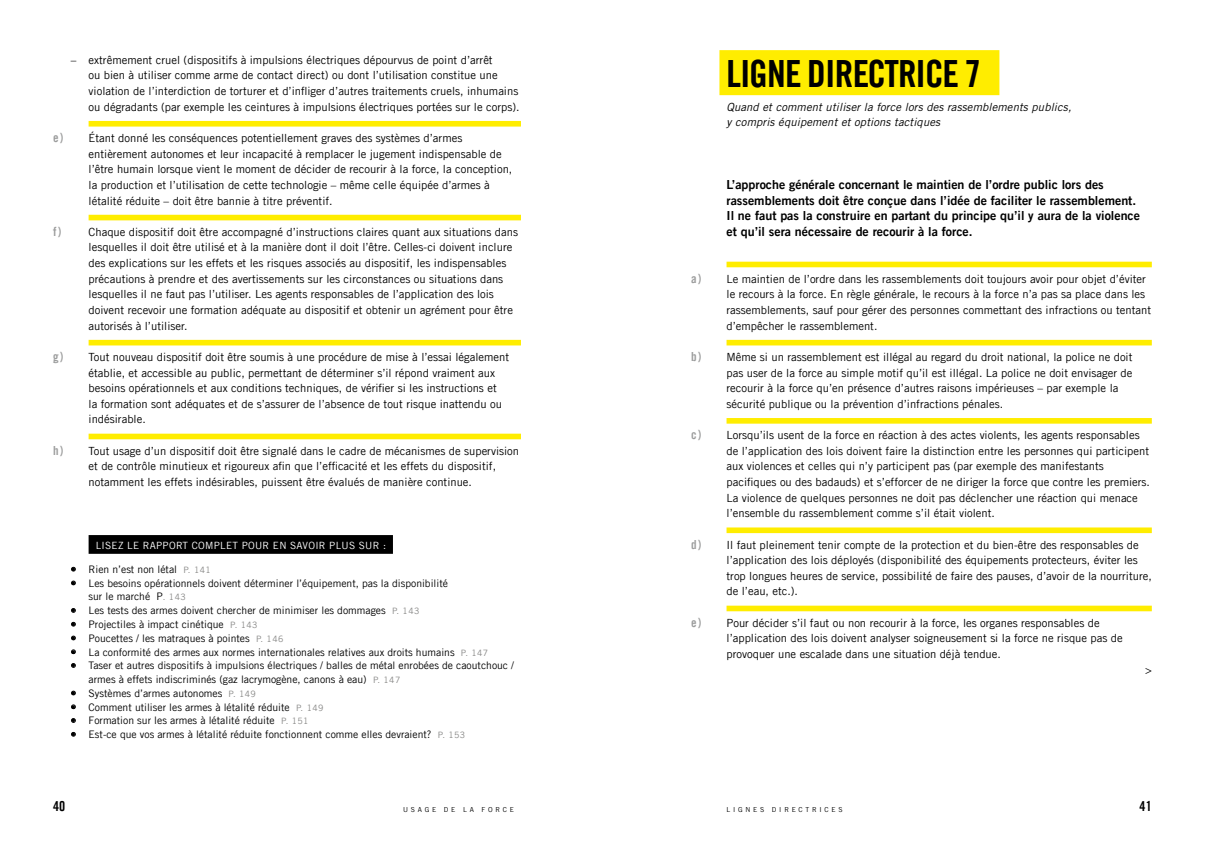
<style>
.page{position:relative;width:1205px;height:851px;background:#fff}
.page>*{position:absolute;margin:0;border:0;box-sizing:border-box;transform-origin:0 0}
.t1{font:37.5px "Amnesty Trade Gothic Bd Cn 20";letter-spacing:-.02em;color:#000}
.t2{font:13.75px "Amnesty Trade Gothic Bd Cn 20";color:#000}
.t3{font:12.5px/15.6px "Amnesty Trade Gothic Bd 2";color:#000}
.t4{font:11.25px/15.6px "Amnesty Trade Gothic";color:#000}
.t5{font:italic 11.25px/15.6px "Amnesty Trade Gothic";letter-spacing:.01em;color:#000}
.t6{font:10.38px/13.8px "Amnesty Trade Gothic";color:#000}
.t7{font:10px "Amnesty Trade Gothic";letter-spacing:.03em;color:#fff}
.t8{font:6.88px "Amnesty Trade Gothic";letter-spacing:.4em;color:#000}
.s1{font-family:"Amnesty Trade Gothic Bd Cn 20";font-size:12.5px;color:#9c9d9d}
.s2{font-size:8.75px;color:#878786}
</style>
<div class="page">
<div style="left:89px;top:121px;width:432px;height:5px;background:#ffed00"></div>
<div style="left:89px;top:215px;width:432px;height:5px;background:#ffed00"></div>
<div style="left:89px;top:340px;width:432px;height:5px;background:#ffed00"></div>
<div style="left:89px;top:433px;width:432px;height:6px;background:#ffed00"></div>
<div style="left:89px;top:535px;width:304px;height:18px;background:#000"></div>
<svg style="left:71px;top:566px;width:5px;height:5px"></svg>
<svg style="left:71px;top:580px;width:5px;height:5px"></svg>
<svg style="left:71px;top:608px;width:5px;height:5px"></svg>
<svg style="left:71px;top:621px;width:5px;height:5px"></svg>
<svg style="left:71px;top:635px;width:5px;height:5px"></svg>
<svg style="left:71px;top:649px;width:5px;height:5px"></svg>
<svg style="left:71px;top:663px;width:5px;height:5px"></svg>
<svg style="left:71px;top:690px;width:5px;height:5px"></svg>
<svg style="left:71px;top:704px;width:5px;height:5px"></svg>
<svg style="left:71px;top:718px;width:5px;height:5px"></svg>
<svg style="left:71px;top:732px;width:5px;height:4px"></svg>
<div style="left:719px;top:50px;width:280px;height:45px;background:#ffed00"></div>
<div style="left:726px;top:261px;width:426px;height:6px;background:#ffed00"></div>
<div style="left:726px;top:340px;width:426px;height:5px;background:#ffed00"></div>
<div style="left:726px;top:418px;width:426px;height:5px;background:#ffed00"></div>
<div style="left:726px;top:527px;width:426px;height:6px;background:#ffed00"></div>
<div style="left:726px;top:605px;width:426px;height:6px;background:#ffed00"></div>
<p class="t4" style="left:89px;top:52px;width:432px;text-indent:-18px">– extrêmement cruel (dispositifs à impulsions électriques dépourvus de point d’arrêt<br>ou bien à utiliser comme arme de contact direct) ou dont l’utilisation constitue une violation de l’interdiction de torturer et d’infliger d’autres traitements cruels, inhumains ou dégradants (par exemple les ceintures à impulsions électriques portées sur le corps).</p>
<p class="t4" style="left:89px;top:130px;width:425px;text-indent:-35px"><span class="s1">e)</span> Étant donné les conséquences potentiellement graves des systèmes d’armes entièrement autonomes et leur incapacité à remplacer le jugement indispensable de l’être humain lorsque vient le moment de décider de recourir à la force, la conception, la production et l’utilisation de cette technologie – même celle équipée d’armes à létalité réduite – doit être bannie à titre préventif.</p>
<p class="t4" style="left:89px;top:224px;width:431px;text-indent:-35px"><span class="s1">f)</span> Chaque dispositif doit être accompagné d’instructions claires quant aux situations dans lesquelles il doit être utilisé et à la manière dont il doit l’être. Celles-ci doivent inclure des explications sur les effets et les risques associés au dispositif, les indispensables précautions à prendre et des avertissements sur les circonstances ou situations dans lesquelles il ne faut pas l’utiliser. Les agents responsables de l’application des lois doivent recevoir une formation adéquate au dispositif et obtenir un agrément pour être autorisés à l’utiliser.</p>
<p class="t4" style="left:89px;top:349px;width:422px;text-indent:-35px"><span class="s1">g)</span> Tout nouveau dispositif doit être soumis à une procédure de mise à l’essai légalement établie, et accessible au public, permettant de déterminer s’il répond vraiment aux besoins opérationnels et aux conditions techniques, de vérifier si les instructions et<br>la formation sont adéquates et de s’assurer de l’absence de tout risque inattendu ou indésirable.</p>
<p class="t4" style="left:89px;top:442px;width:432px;text-indent:-35px"><span class="s1">h)</span> Tout usage d’un dispositif doit être signalé dans le cadre de mécanismes de supervision et de contrôle minutieux et rigoureux afin que l’efficacité et les effets du dispositif, notamment les effets indésirables, puissent être évalués de manière continue.</p>
<p class="t7" style="left:96px;top:539px;width:292px">LISEZ LE RAPPORT COMPLET POUR EN SAVOIR PLUS SUR :</p>
<p class="t6" style="left:71px;top:562px;width:141px">• Rien n’est non létal <span class="s2">P. 141</span></p>
<p class="t6" style="left:89px;top:576px;width:361px;text-indent:-18px">• Les besoins opérationnels doivent déterminer l’équipement, pas la disponibilité sur le marché P<span class="s2">. 143</span></p>
<p class="t6" style="left:71px;top:603px;width:350px">• Les tests des armes doivent chercher de minimiser les dommages <span class="s2">P. 143</span></p>
<p class="t6" style="left:71px;top:617px;width:188px">• Projectiles à impact cinétique <span class="s2">P. 143</span></p>
<p class="t6" style="left:71px;top:631px;width:214px">• Poucettes / les matraques à pointes <span class="s2">P. 146</span></p>
<p class="t6" style="left:71px;top:644px;width:419px">• La conformité des armes aux normes internationales relatives aux droits humains <span class="s2">P. 147</span></p>
<p class="t6" style="left:89px;top:658px;width:427px;text-indent:-18px">• Taser et autres dispositifs à impulsions électriques / balles de métal enrobées de caoutchouc / armes à effets indiscriminés (gaz lacrymogène, canons à eau) <span class="s2">P. 147</span></p>
<p class="t6" style="left:71px;top:686px;width:187px">• Systèmes d’armes autonomes <span class="s2">P. 149</span></p>
<p class="t6" style="left:71px;top:699px;width:254px">• Comment utiliser les armes à létalité réduite <span class="s2">P. 149</span></p>
<p class="t6" style="left:71px;top:713px;width:239px">• Formation sur les armes à létalité réduite <span class="s2">P. 151</span></p>
<p class="t6" style="left:71px;top:727px;width:396px">• Est-ce que vos armes à létalité réduite fonctionnent comme elles devraient? <span class="s2">P. 153</span></p>
<h1 class="t1" style="left:726px;top:50px;width:256px">LIGNE DIRECTRICE 7</h1>
<p class="t5" style="left:726px;top:99px;width:346px">Quand et comment utiliser la force lors des rassemblements publics, y compris équipement et options tactiques</p>
<p class="t3" style="left:726px;top:176px;width:415px">L’approche générale concernant le maintien de l’ordre public lors des rassemblements doit être conçue dans l’idée de faciliter le rassemblement.<br>Il ne faut pas la construire en partant du principe qu’il y aura de la violence et qu’il sera nécessaire de recourir à la force.</p>
<p class="t4" style="left:726px;top:271px;width:426px;text-indent:-35px"><span class="s1">a)</span> Le maintien de l’ordre dans les rassemblements doit toujours avoir pour objet d’éviter le recours à la force. En règle générale, le recours à la force n’a pas sa place dans les rassemblements, sauf pour gérer des personnes commettant des infractions ou tentant d’empêcher le rassemblement.</p>
<p class="t4" style="left:726px;top:349px;width:407px;text-indent:-35px"><span class="s1">b)</span> Même si un rassemblement est illégal au regard du droit national, la police ne doit pas user de la force au simple motif qu’il est illégal. La police ne doit envisager de recourir à la force qu’en présence d’autres raisons impérieuses – par exemple la sécurité publique ou la prévention d’infractions pénales.</p>
<p class="t4" style="left:726px;top:427px;width:425px;text-indent:-35px"><span class="s1">c)</span> Lorsqu’ils usent de la force en réaction à des actes violents, les agents responsables de l’application des lois doivent faire la distinction entre les personnes qui participent aux violences et celles qui n’y participent pas (par exemple des manifestants pacifiques ou des badauds) et s’efforcer de ne diriger la force que contre les premiers.<br>La violence de quelques personnes ne doit pas déclencher une réaction qui menace l’ensemble du rassemblement comme s’il était violent.</p>
<p class="t4" style="left:726px;top:536px;width:427px;text-indent:-35px"><span class="s1">d)</span> Il faut pleinement tenir compte de la protection et du bien-être des responsables de l’application des lois déployés (disponibilité des équipements protecteurs, éviter les trop longues heures de service, possibilité de faire des pauses, d’avoir de la nourriture, de l’eau, etc.).</p>
<p class="t4" style="left:726px;top:614px;width:398px;text-indent:-35px"><span class="s1">e)</span> Pour décider s’il faut ou non recourir à la force, les organes responsables de l’application des lois doivent analyser soigneusement si la force ne risque pas de provoquer une escalade dans une situation déjà tendue.</p>
<p class="t4" style="left:1145px;top:661px;width:8px">&gt;</p>
<p class="t2" style="left:53px;top:797px;width:14px">40</p>
<p class="t8" style="left:403px;top:805px;width:112px">USAGE DE LA FORCE</p>
<p class="t8" style="left:726px;top:805px;width:118px">LIGNES DIRECTRICES</p>
<p class="t2" style="left:1139px;top:797px;width:14px">41</p>
</div>
